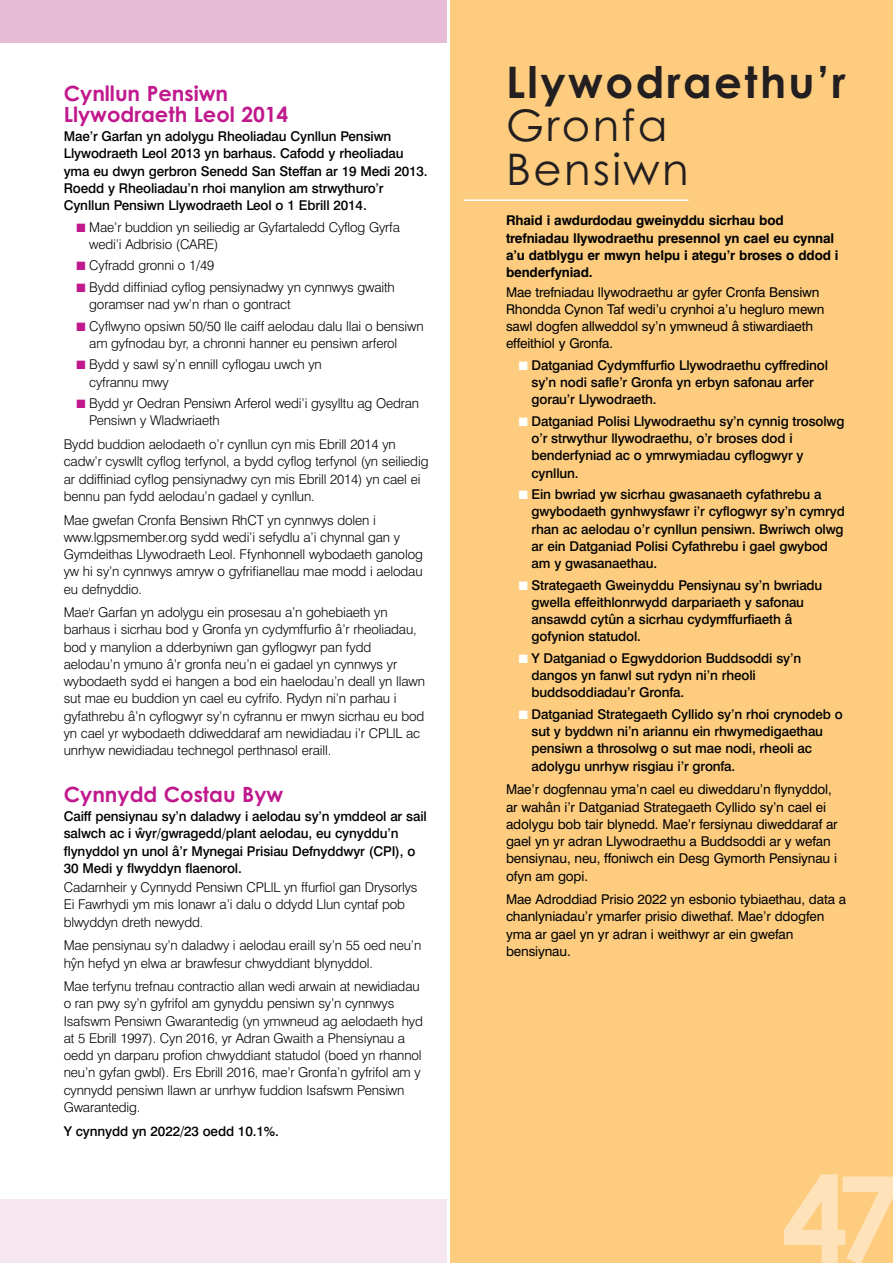
<style>
.page{position:relative;width:893px;height:1263px;background:#fff}
.page>*{position:absolute;margin:0;border:0;box-sizing:border-box;transform-origin:0 0}
.t1{font:700 43.5px "Century Gothic";letter-spacing:.055em;color:#231f20}
.t2{font:43.5px/43.5px "Century Gothic";letter-spacing:.055em;color:#231f20}
.t3{font:700 21px/21px "Century Gothic";color:#c0198d}
.t4{font:300 13.5px/17.2px "Swiss 721 BT";letter-spacing:-.01em;color:#000}
.t5{font:500 13.5px/17.2px "Swiss 721 BT";letter-spacing:-.01em;color:#000}
.t6{font:13.5px/17.2px "Swiss 721 BT";letter-spacing:-.01em;color:#000}
.t7{font:700 13.5px/17.2px "Swiss 721 BT";letter-spacing:-.01em;color:#000}
.s1{color:#c0198d}
.s2{color:#fff}
</style>
<div class="page">
<div style="left:451px;top:0;width:442px;height:1263px;background:#fdcc7f"></div>
<div style="left:0;top:1199px;width:446px;height:64px;background:#f6e6f0"></div>
<svg style="left:784px;top:1174px;width:109px;height:89px"></svg>
<div style="left:0;top:0;width:446px;height:43px;background:#e6bcd7"></div>
<hr style="left:463px;top:199px;width:226px;height:2px;background:#fff">
<h2 class="t3" style="left:64px;top:85px;width:226px">Cynllun Pensiwn<br>Llywodraeth Leol 2014</h2>
<p class="t5" style="left:64px;top:129px;width:365px">Mae’r Garfan yn adolygu Rheoliadau Cynllun Pensiwn Llywodraeth Leol 2013 yn barhaus. Cafodd y rheoliadau yma eu dwyn gerbron Senedd San Steffan ar 19 Medi 2013.<br>Roedd y Rheoliadau’n rhoi manylion am strwythuro’r Cynllun Pensiwn Llywodraeth Leol o 1 Ebrill 2014.</p>
<p class="t4" style="left:89px;top:220px;width:312px;text-indent:-13px"><span class="s1">■</span> Mae’r buddion yn seiliedig ar Gyfartaledd Cyflog Gyrfa wedi’i Adbrisio (CARE)</p>
<p class="t4" style="left:77px;top:258px;width:139px"><span class="s1">■</span> Cyfradd gronni o 1/49</p>
<p class="t4" style="left:89px;top:280px;width:307px;text-indent:-13px"><span class="s1">■</span> Bydd diffiniad cyflog pensiynadwy yn cynnwys gwaith goramser nad yw’n rhan o gontract</p>
<p class="t4" style="left:89px;top:319px;width:336px;text-indent:-13px"><span class="s1">■</span> Cyflwyno opsiwn 50/50 lle caiff aelodau dalu llai o bensiwn am gyfnodau byr, a chronni hanner eu pensiwn arferol</p>
<p class="t4" style="left:89px;top:357px;width:234px;text-indent:-13px"><span class="s1">■</span> Bydd y sawl sy’n ennill cyflogau uwch yn cyfrannu mwy</p>
<p class="t4" style="left:89px;top:396px;width:331px;text-indent:-13px"><span class="s1">■</span> Bydd yr Oedran Pensiwn Arferol wedi’i gysylltu ag Oedran<br>Pensiwn y Wladwriaeth</p>
<p class="t4" style="left:64px;top:437px;width:366px">Bydd buddion aelodaeth o’r cynllun cyn mis Ebrill 2014 yn cadw’r cyswllt cyflog terfynol, a bydd cyflog terfynol (yn seiliedig ar ddiffiniad cyflog pensiynadwy cyn mis Ebrill 2014) yn cael ei bennu pan fydd aelodau’n gadael y cynllun.</p>
<p class="t4" style="left:64px;top:512px;width:361px">Mae gwefan Cronfa Bensiwn RhCT yn cynnwys dolen i www.lgpsmember.org sydd wedi’i sefydlu a’i chynnal gan y Gymdeithas Llywodraeth Leol. Ffynhonnell wybodaeth ganolog yw hi sy’n cynnwys amryw o gyfrifianellau mae modd i aelodau eu defnyddio.</p>
<p class="t4" style="left:64px;top:605px;width:363px">Mae'r Garfan yn adolygu ein prosesau a’n gohebiaeth yn barhaus i sicrhau bod y Gronfa yn cydymffurfio â’r rheoliadau, bod y manylion a dderbyniwn gan gyflogwyr pan fydd aelodau’n ymuno â’r gronfa neu’n ei gadael yn cynnwys yr wybodaeth sydd ei hangen a bod ein haelodau’n deall yn llawn sut mae eu buddion yn cael eu cyfrifo. Rydyn ni’n parhau i gyfathrebu â’n cyflogwyr sy’n cyfrannu er mwyn sicrhau eu bod yn cael yr wybodaeth ddiweddaraf am newidiadau i’r CPLlL ac unrhyw newidiadau technegol perthnasol eraill.</p>
<h2 class="t3" style="left:64px;top:786px;width:221px">Cynnydd Costau Byw</h2>
<p class="t5" style="left:64px;top:809px;width:365px">Caiff pensiynau sy’n daladwy i aelodau sy’n ymddeol ar sail salwch ac i wˆyr/gwragedd/plant aelodau, eu cynyddu’n flynyddol yn unol â’r Mynegai Prisiau Defnyddwyr (CPI), o 30 Medi y flwyddyn flaenorol.</p>
<p class="t4" style="left:64px;top:880px;width:355px">Cadarnheir y Cynnydd Pensiwn CPLlL yn ffurfiol gan Drysorlys<br>Ei Fawrhydi ym mis Ionawr a’i dalu o ddydd Llun cyntaf pob blwyddyn dreth newydd.</p>
<p class="t4" style="left:64px;top:938px;width:359px">Mae pensiynau sy’n daladwy i aelodau eraill sy’n 55 oed neu’n hyˆn hefyd yn elwa ar brawfesur chwyddiant blynyddol.</p>
<p class="t4" style="left:64px;top:979px;width:361px">Mae terfynu trefnau contractio allan wedi arwain at newidiadau o ran pwy sy’n gyfrifol am gynyddu pensiwn sy’n cynnwys Isafswm Pensiwn Gwarantedig (yn ymwneud ag aelodaeth hyd at 5 Ebrill 1997). Cyn 2016, yr Adran Gwaith a Phensiynau a oedd yn darparu profion chwyddiant statudol (boed yn rhannol neu’n gyfan gwbl). Ers Ebrill 2016, mae’r Gronfa’n gyfrifol am y cynnydd pensiwn llawn ar unrhyw fuddion Isafswm Pensiwn Gwarantedig.</p>
<p class="t5" style="left:64px;top:1123px;width:216px">Y cynnydd yn 2022/23 oedd 10.1%.</p>
<h1 class="t1" style="left:506px;top:65px;width:341px">Llywodraethu’r</h1>
<h1 class="t2" style="left:506px;top:108px;width:184px">Gronfa<br>Bensiwn</h1>
<p class="t7" style="left:506px;top:213px;width:334px">Rhaid i awdurdodau gweinyddu sicrhau bod trefniadau llywodraethu presennol yn cael eu cynnal a’u datblygu er mwyn helpu i ategu’r broses o ddod i benderfyniad.</p>
<p class="t6" style="left:506px;top:285px;width:320px">Mae trefniadau llywodraethu ar gyfer Cronfa Bensiwn Rhondda Cynon Taf wedi’u crynhoi a’u hegluro mewn sawl dogfen allweddol sy’n ymwneud â stiwardiaeth effeithiol y Gronfa.</p>
<p class="t5" style="left:531px;top:358px;width:298px;text-indent:-13px"><span class="s2">■</span> Datganiad Cydymffurfio Llywodraethu cyffredinol sy’n nodi safle’r Gronfa yn erbyn safonau arfer gorau’r Llywodraeth.</p>
<p class="t5" style="left:531px;top:414px;width:315px;text-indent:-13px"><span class="s2">■</span> Datganiad Polisi Llywodraethu sy’n cynnig trosolwg o’r strwythur llywodraethu, o’r broses dod i benderfyniad ac o ymrwymiadau cyflogwyr y cynllun.</p>
<p class="t5" style="left:531px;top:487px;width:315px;text-indent:-13px"><span class="s2">■</span> Ein bwriad yw sicrhau gwasanaeth cyfathrebu a gwybodaeth gynhwysfawr i’r cyflogwyr sy’n cymryd rhan ac aelodau o’r cynllun pensiwn. Bwriwch olwg ar ein Datganiad Polisi Cyfathrebu i gael gwybod am y gwasanaethau.</p>
<p class="t5" style="left:531px;top:578px;width:292px;text-indent:-13px"><span class="s2">■</span> Strategaeth Gweinyddu Pensiynau sy’n bwriadu gwella effeithlonrwydd darpariaeth y safonau ansawdd cytûn a sicrhau cydymffurfiaeth â gofynion statudol.</p>
<p class="t5" style="left:531px;top:651px;width:271px;text-indent:-13px"><span class="s2">■</span> Y Datganiad o Egwyddorion Buddsoddi sy’n dangos yn fanwl sut rydyn ni’n rheoli buddsoddiadau’r Gronfa.</p>
<p class="t5" style="left:531px;top:707px;width:313px;text-indent:-13px"><span class="s2">■</span> Datganiad Strategaeth Cyllido sy’n rhoi crynodeb o sut y byddwn ni’n ariannu ein rhwymedigaethau pensiwn a throsolwg o sut mae nodi, rheoli ac adolygu unrhyw risgiau i’r gronfa.</p>
<p class="t6" style="left:506px;top:782px;width:333px">Mae’r dogfennau yma’n cael eu diweddaru’n flynyddol, ar wahân i’r Datganiad Strategaeth Cyllido sy’n cael ei adolygu bob tair blynedd. Mae’r fersiynau diweddaraf ar gael yn yr adran Llywodraethu a Buddsoddi ar y wefan bensiynau, neu, ffoniwch ein Desg Gymorth Pensiynau i ofyn am gopi.</p>
<p class="t6" style="left:506px;top:892px;width:342px">Mae Adroddiad Prisio 2022 yn esbonio tybiaethau, data a chanlyniadau’r ymarfer prisio diwethaf. Mae’r ddogfen yma ar gael yn yr adran i weithwyr ar ein gwefan bensiynau.</p>
</div>
